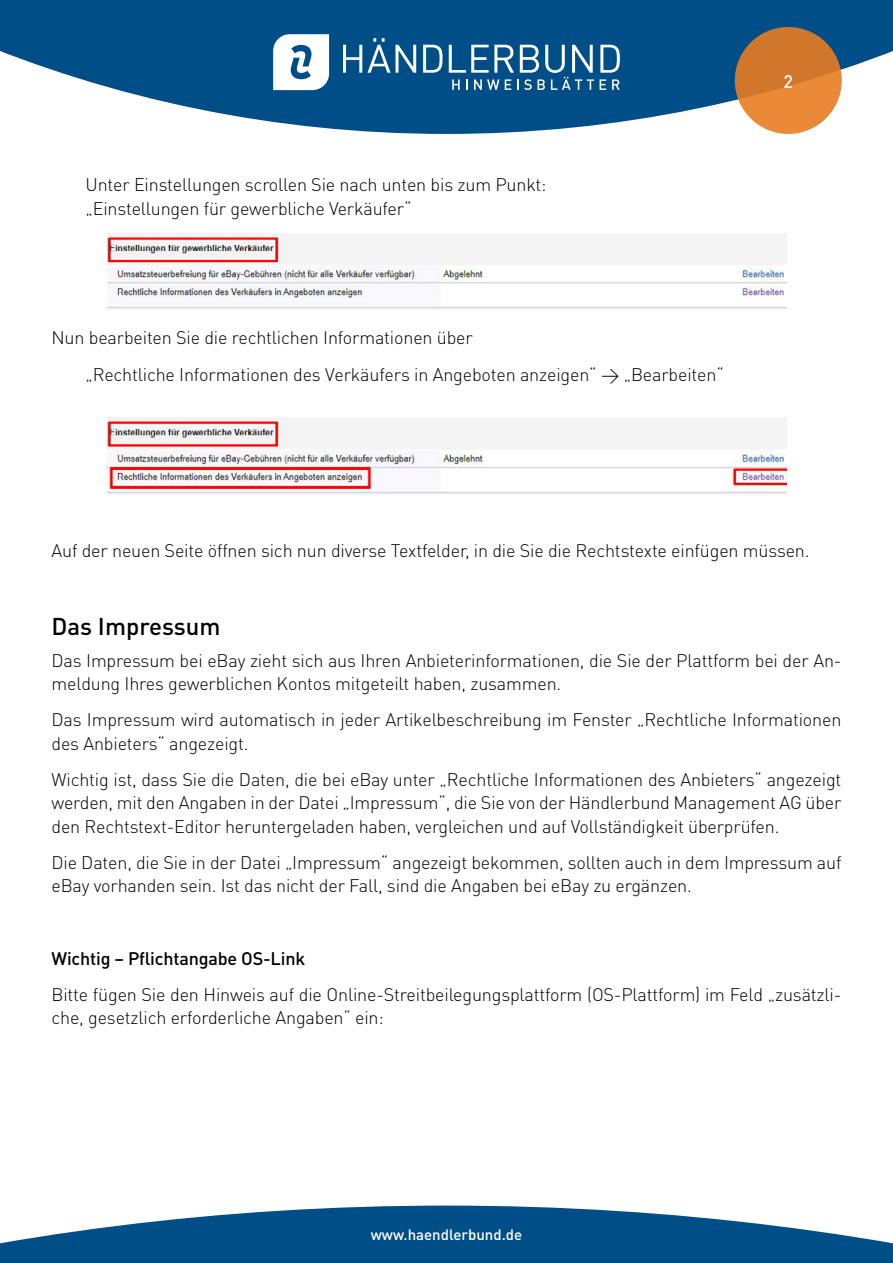
<style>
.page{position:relative;width:893px;height:1263px;background:#fff}
.page>*{position:absolute;margin:0;border:0;box-sizing:border-box;transform-origin:0 0}
.Subheadline{font:500 24px "DIN Pro";color:#000}
.Fließtext{font:300 18px/23.4px "DIN Pro";letter-spacing:-.01em;color:#000}
.Fließtext-2{font:500 18px "DIN Pro";letter-spacing:-.01em;color:#000}
.t1{font:500 18px "DIN Pro";color:#fff}
.t2{font:500 15px "DIN Pro";color:#fff}
</style>
<div class="page">
<svg style="left:0;top:0;width:893px;height:134px;fill:#004e87"></svg>
<svg style="left:735px;top:27px;width:107px;height:107px;background:#da7f31"></svg>
<svg style="left:343px;top:38px;width:47px;height:35px"></svg>
<svg style="left:396px;top:45px;width:20px;height:28px"></svg>
<svg style="left:423px;top:45px;width:20px;height:28px"></svg>
<svg style="left:600px;top:45px;width:20px;height:28px"></svg>
<svg style="left:449px;top:45px;width:145px;height:45px"></svg>
<svg style="left:600px;top:79px;width:6px;height:11px"></svg>
<svg style="left:612px;top:79px;width:8px;height:11px"></svg>
<svg style="left:273px;top:34px;width:56px;height:56px"></svg>
<svg style="left:0;top:1205px;width:893px;height:58px;fill:#004e87"></svg>
<img style="left:107px;top:418px;width:679px;height:76px">
<img style="left:107px;top:233px;width:679px;height:77px">
<p class="Fließtext" style="left:86px;top:172px;width:462px">Unter Einstellungen scrollen Sie nach unten bis zum Punkt: „Einstellungen für gewerbliche Verkäufer“</p>
<p class="Fließtext" style="left:52px;top:325px;width:423px">Nun bearbeiten Sie die rechtlichen Informationen über</p>
<p class="Fließtext" style="left:85px;top:362px;width:640px">„Rechtliche Informationen des Verkäufers in Angeboten anzeigen“ → „Bearbeiten“</p>
<p class="t1" style="left:783px;top:69px;width:11px">2</p>
<p class="Fließtext" style="left:52px;top:538px;width:760px">Auf der neuen Seite öffnen sich nun diverse Textfelder, in die Sie die Rechtstexte einfügen müssen.</p>
<p class="Subheadline" style="left:52px;top:610px;width:171px">Das Impressum</p>
<p class="Fließtext" style="left:52px;top:648px;width:791px">Das Impressum bei eBay zieht sich aus Ihren Anbieterinformationen, die Sie der Plattform bei der An&shy;meldung Ihres gewerblichen Kontos mitgeteilt haben, zusammen.</p>
<p class="Fließtext" style="left:52px;top:707px;width:791px">Das Impressum wird automatisch in jeder Artikelbeschreibung im Fenster „Rechtliche Informationen des Anbieters“ angezeigt.</p>
<p class="Fließtext" style="left:52px;top:767px;width:791px;text-align:justify">Wichtig ist, dass Sie die Daten, die bei eBay unter „Rechtliche Informationen des Anbieters“ angezeigt werden, mit den Angaben in der Datei „Impressum“, die Sie von der Händlerbund Management AG über den Rechtstext-Editor heruntergeladen haben, vergleichen und auf Vollständigkeit überprüfen.</p>
<p class="Fließtext" style="left:52px;top:850px;width:791px">Die Daten, die Sie in der Datei „Impressum“ angezeigt bekommen, sollten auch in dem Impressum auf eBay vorhanden sein. Ist das nicht der Fall, sind die Angaben bei eBay zu ergänzen.</p>
<p class="Fließtext-2" style="left:52px;top:946px;width:255px">Wichtig – Pflichtangabe OS-Link</p>
<p class="Fließtext" style="left:52px;top:982px;width:791px">Bitte fügen Sie den Hinweis auf die Online-Streitbeilegungsplattform (OS-Plattform) im Feld „zusätzli&shy;che, gesetzlich erforderliche Angaben“ ein:</p>
<p class="t2" style="left:371px;top:1225px;width:153px">www.haendlerbund.de</p>
</div>
